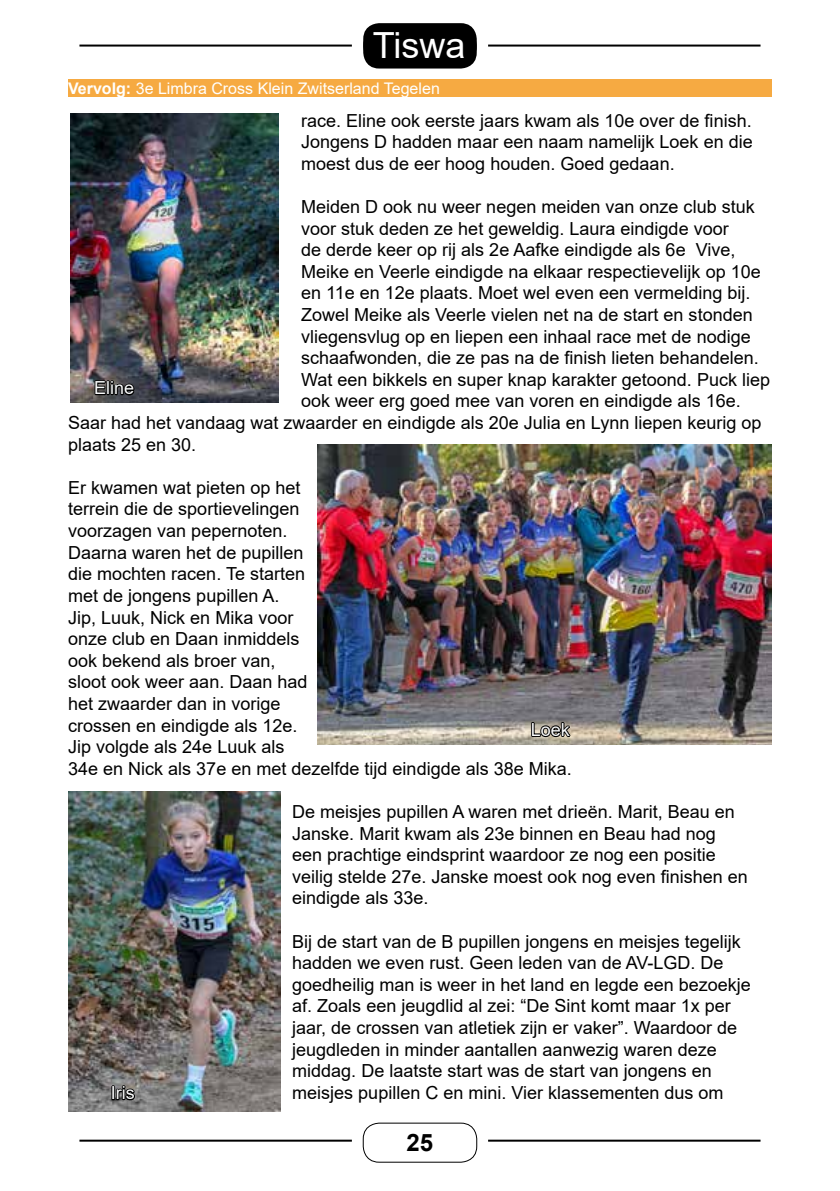
<style>
.page{position:relative;width:840px;height:1191px;background:#fff}
.page>*{position:absolute;margin:0;border:0;box-sizing:border-box;transform-origin:0 0}
.t1{font:36px "Arial";color:#fff}
.t2{font:700 24px "Arial";color:#000}
.t3{font:18px/21.6px "Arial";color:#000}
.t4{font:18px "Arial";color:#f9fafa}
.t5{font:16px "Arial";color:#fff}
.s1{font-weight:700}
</style>
<div class="page">
<div style="left:362px;top:1122px;width:115px;height:40px;border:1px solid #000;border-radius:16px"></div>
<hr style="left:79px;top:1139px;width:272px;height:2px;background:#000">
<hr style="left:488px;top:1139px;width:272px;height:2px;background:#000">
<div style="left:363px;top:23px;width:113px;height:39px;background:#000;border-radius:16px"></div>
<div style="left:363px;top:29px;width:113px;height:40px;background:#000;border-radius:16px"></div>
<hr style="left:79px;top:45px;width:272px;height:2px;background:#000">
<hr style="left:488px;top:45px;width:272px;height:2px;background:#000">
<div style="left:68px;top:79px;width:703px;height:17px;background:#f6aa42"></div>
<img style="left:71px;top:113px;width:207px;height:290px">
<img style="left:317px;top:445px;width:454px;height:299px">
<img style="left:69px;top:791px;width:212px;height:320px">
<svg style="left:93px;top:379px;width:43px;height:18px"></svg>
<svg style="left:529px;top:721px;width:45px;height:17px"></svg>
<div style="left:111px;top:1085px;width:4px;height:15px;border:2px solid #000"></div>
<svg style="left:115px;top:1085px;width:21px;height:16px"></svg>
<h1 class="t1" style="left:372px;top:20px;width:94px">Tiswa</h1>
<p class="t5" style="left:68px;top:77px;width:373px"><span class="s1">Vervolg:</span> 3e Limbra Cross Klein Zwitserland Tegelen</p>
<p class="t3" style="left:301px;top:109px;width:453px;text-align:justify">race. Eline ook eerste jaars kwam als 10e over de finish.<br>Jongens D hadden maar een naam namelijk Loek en die moest dus de eer hoog houden. Goed gedaan.</p>
<p class="t3" style="left:301px;top:196px;width:455px">Meiden D ook nu weer negen meiden van onze club stuk</p>
<p class="t3" style="left:301px;top:217px;width:429px">voor stuk deden ze het geweldig. Laura eindigde voor</p>
<p class="t3" style="left:301px;top:239px;width:435px">de derde keer op rij als 2e Aafke eindigde als 6e Vive,</p>
<p class="t3" style="left:301px;top:260px;width:461px">Meike en Veerle eindigde na elkaar respectievelijk op 10e</p>
<p class="t3" style="left:301px;top:282px;width:450px">en 11e en 12e plaats. Moet wel even een vermelding bij.</p>
<p class="t3" style="left:301px;top:304px;width:453px">Zowel Meike als Veerle vielen net na de start en stonden</p>
<p class="t3" style="left:301px;top:325px;width:451px">vliegensvlug op en liepen een inhaal race met de nodige</p>
<p class="t3" style="left:301px;top:347px;width:459px">schaafwonden, die ze pas na de finish lieten behandelen.</p>
<p class="t3" style="left:301px;top:368px;width:470px">Wat een bikkels en super knap karakter getoond. Puck liep</p>
<p class="t3" style="left:301px;top:390px;width:441px">ook weer erg goed mee van voren en eindigde als 16e.</p>
<p class="t3" style="left:68px;top:412px;width:694px">Saar had het vandaag wat zwaarder en eindigde als 20e Julia en Lynn liepen keurig op</p>
<p class="t3" style="left:68px;top:433px;width:130px">plaats 25 en 30.</p>
<p class="t3" style="left:68px;top:476px;width:505px">Er kwamen wat pieten op het<br>terrein die de sportievelingen<br>voorzagen van pepernoten.<br>Daarna waren het de pupillen<br>die mochten racen. Te starten<br>met de jongens pupillen A.<br>Jip, Luuk, Nick en Mika voor<br>onze club en Daan inmiddels<br>ook bekend als broer van,<br>sloot ook weer aan. Daan had<br>het zwaarder dan in vorige<br>crossen en eindigde als 12e.<br>Jip volgde als 24e Luuk als<br>34e en Nick als 37e en met dezelfde tijd eindigde als 38e Mika.</p>
<p class="t3" style="left:292px;top:800px;width:457px">De meisjes pupillen A waren met drieën. Marit, Beau en Janske. Marit kwam als 23e binnen en Beau had nog een prachtige eindsprint waardoor ze nog een positie veilig stelde 27e. Janske moest ook nog even finishen en eindigde als 33e.</p>
<p class="t3" style="left:292px;top:930px;width:460px">Bij de start van de B pupillen jongens en meisjes tegelijk hadden we even rust. Geen leden van de AV-LGD. De goedheilig man is weer in het land en legde een bezoekje af. Zoals een jeugdlid al zei: “De Sint komt maar 1x per jaar, de crossen van atletiek zijn er vaker”. Waardoor de jeugdleden in minder aantallen aanwezig waren deze middag. De laatste start was de start van jongens en meisjes pupillen C en mini. Vier klassementen dus om</p>
<p class="t4" style="left:94px;top:375px;width:42px">Eline</p>
<p class="t4" style="left:530px;top:717px;width:41px">Loek</p>
<p class="t4" style="left:111px;top:1080px;width:25px">Iris</p>
<h2 class="t2" style="left:406px;top:1126px;width:28px">25</h2>
</div>
